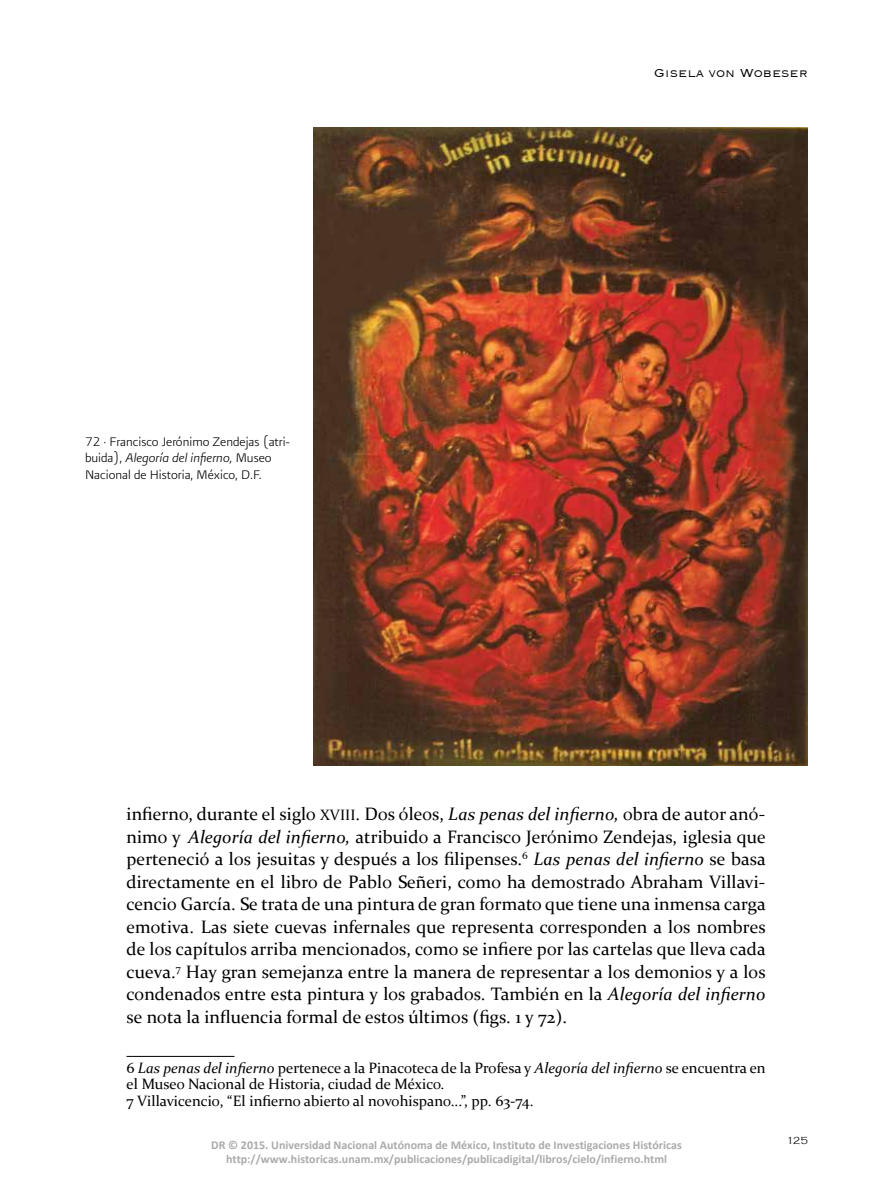
<style>
.page{position:relative;width:893px;height:1191px;background:#fff}
.page>*{position:absolute;margin:0;border:0;box-sizing:border-box;transform-origin:0 0}
.t1{font:18px/22.5px "Constantia";letter-spacing:.005em;color:#000;text-align:justify}
.t2{font:15px/16.5px "Constantia";color:#000}
.t3{font:15px/16.5px "Presidencia Fina";color:#000}
.t4{font:300 15px "Copperplate";color:#000}
.t5{font:700 12px/14.4px "Calibri";color:#ababab;text-align:center}
.t6{font:300 10.5px "Copperplate Gothic";color:#000}
.s1{font-style:italic}
.s2{font-size:15px}
</style>
<div class="page">
<hr style="left:126px;top:1056px;width:108px;height:1px;background:#000">
<img style="left:314px;top:128px;width:494px;height:637px">
<p class="t3" style="left:85px;top:433px;width:207px">72 · Francisco Jerónimo Zendejas (atri&shy;buida), <span class="s1">Alegoría del infierno,</span> Museo<br>Nacional de Historia, México, D.F.</p>
<p class="t4" style="left:654px;top:64px;width:155px">Gisela von Wobeser</p>
<p class="t1" style="left:126px;top:802px;width:641px">infierno, durante el siglo <span class="s2">XVIII</span>. Dos óleos, <span class="s1">Las penas del infierno,</span> obra de autor anó&shy;nimo y <span class="s1">Alegoría del infierno,</span> atribuido a Francisco Jerónimo Zendejas, iglesia que perteneció a los jesuitas y después a los filipenses.<sup>6</sup> <span class="s1">Las penas del infierno</span> se basa directamente en el libro de Pablo Señeri, como ha demostrado Abraham Villavi&shy;cencio García. Se trata de una pintura de gran formato que tiene una inmensa carga emotiva. Las siete cuevas infernales que representa corresponden a los nombres de los capítulos arriba mencionados, como se infiere por las cartelas que lleva cada cueva.<sup>7</sup> Hay gran semejanza entre la manera de representar a los demonios y a los condenados entre esta pintura y los grabados. También en la <span class="s1">Alegoría del infierno </span>se nota la influencia formal de estos últimos (figs. 1 y 72).</p>
<p class="t2" style="left:126px;top:1058px;width:641px">6 <span class="s1">Las penas del infierno</span> pertenece a la Pinacoteca de la Profesa y <span class="s1">Alegoría del infierno</span> se encuentra en el Museo Nacional de Historia, ciudad de México.<br>7 Villavicencio, “El infierno abierto al novohispano...”, pp. 63-74.</p>
<p class="t5" style="left:211px;top:1137px;width:472px">DR © 2015. Universidad Nacional Autónoma de México, Instituto de Investigaciones Históricas http://www.historicas.unam.mx/publicaciones/publicadigital/libros/cielo/infierno.html</p>
<p class="t6" style="left:786px;top:1135px;width:23px">125</p>
</div>
